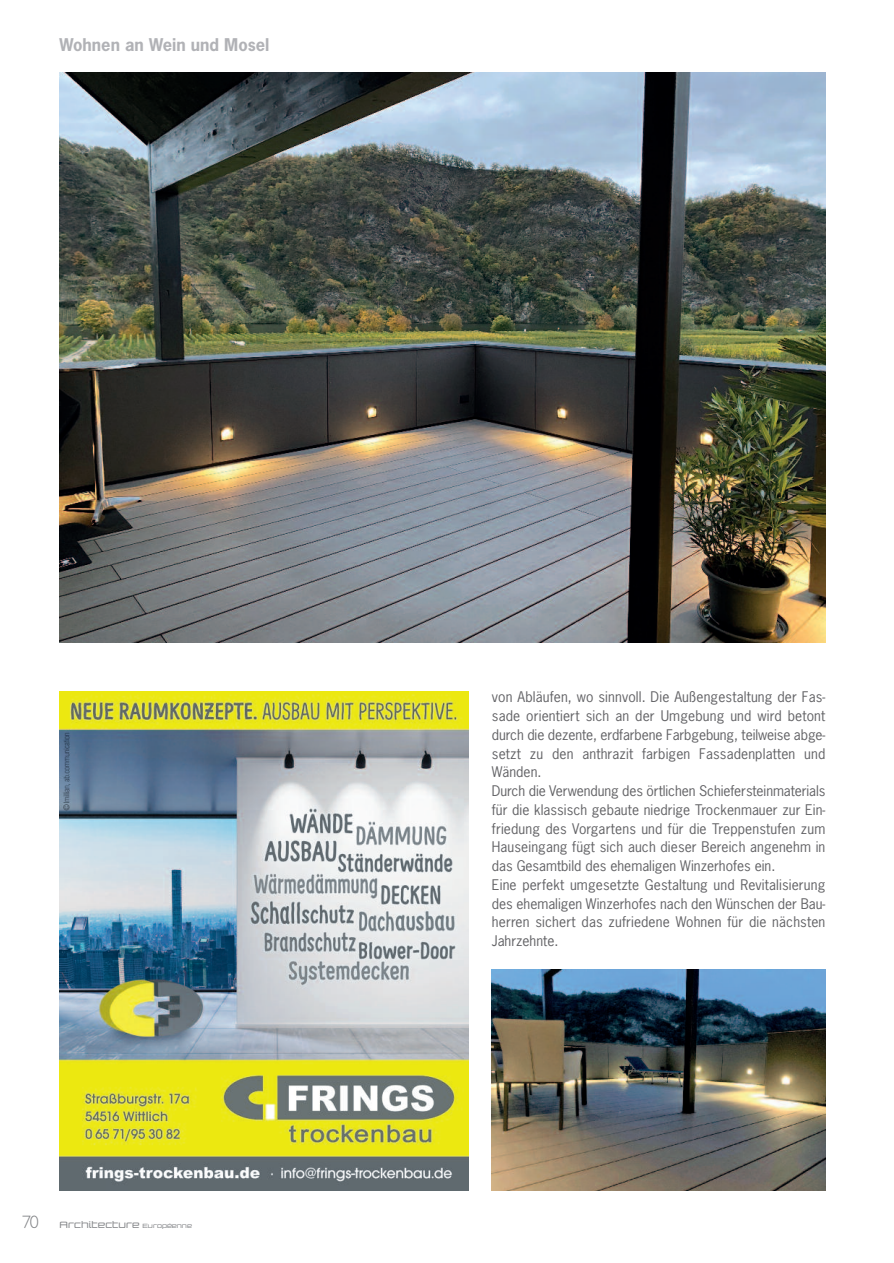
<style>
.page{position:relative;width:894px;height:1263px;background:#fff}
.page>*{position:absolute;margin:0;border:0;box-sizing:border-box;transform-origin:0 0}
.t1{font:700 16.5px "News Gothic LT";color:#b1b2b6}
.t2{font:13.8px/18.8px "News Gothic LT";letter-spacing:.01em;color:#636366}
.t3{font:9px "Design System C 500 R";color:#808285}
.s1{font-family:"Gill Sans Std";font-weight:300;font-size:18px}
.s2{font-size:6px}
</style>
<div class="page">
<img style="left:60px;top:72px;width:765px;height:570px">
<img style="left:492px;top:969px;width:333px;height:222px">
<img style="left:60px;top:692px;width:408px;height:499px">
<p class="t1" style="left:60px;top:34px;width:211px">Wohnen an Wein und Mosel</p>
<p class="t3" style="left:22px;top:1219px;width:171px"><span class="s1">70</span> Architecture <span class="s2">Européenne</span></p>
<p class="t2" style="left:492px;top:688px;width:335px">von Abläufen, wo sinnvoll. Die Außengestaltung der Fas&shy;sade orientiert sich an der Umgebung und wird betont durch die dezente, erdfarbene Farbgebung, teilweise abge&shy;setzt zu den anthrazit farbigen Fassadenplatten und Wänden.<br>Durch die Verwendung des örtlichen Schiefersteinmaterials für die klassisch gebaute niedrige Trockenmauer zur Ein&shy;friedung des Vorgartens und für die Treppenstufen zum Hauseingang fügt sich auch dieser Bereich angenehm in das Gesamtbild des ehemaligen Winzerhofes ein.<br>Eine perfekt umgesetzte Gestaltung und Revitalisierung des ehemaligen Winzerhofes nach den Wünschen der Bau&shy;herren sichert das zufriedene Wohnen für die nächsten Jahrzehnte.</p>
</div>
